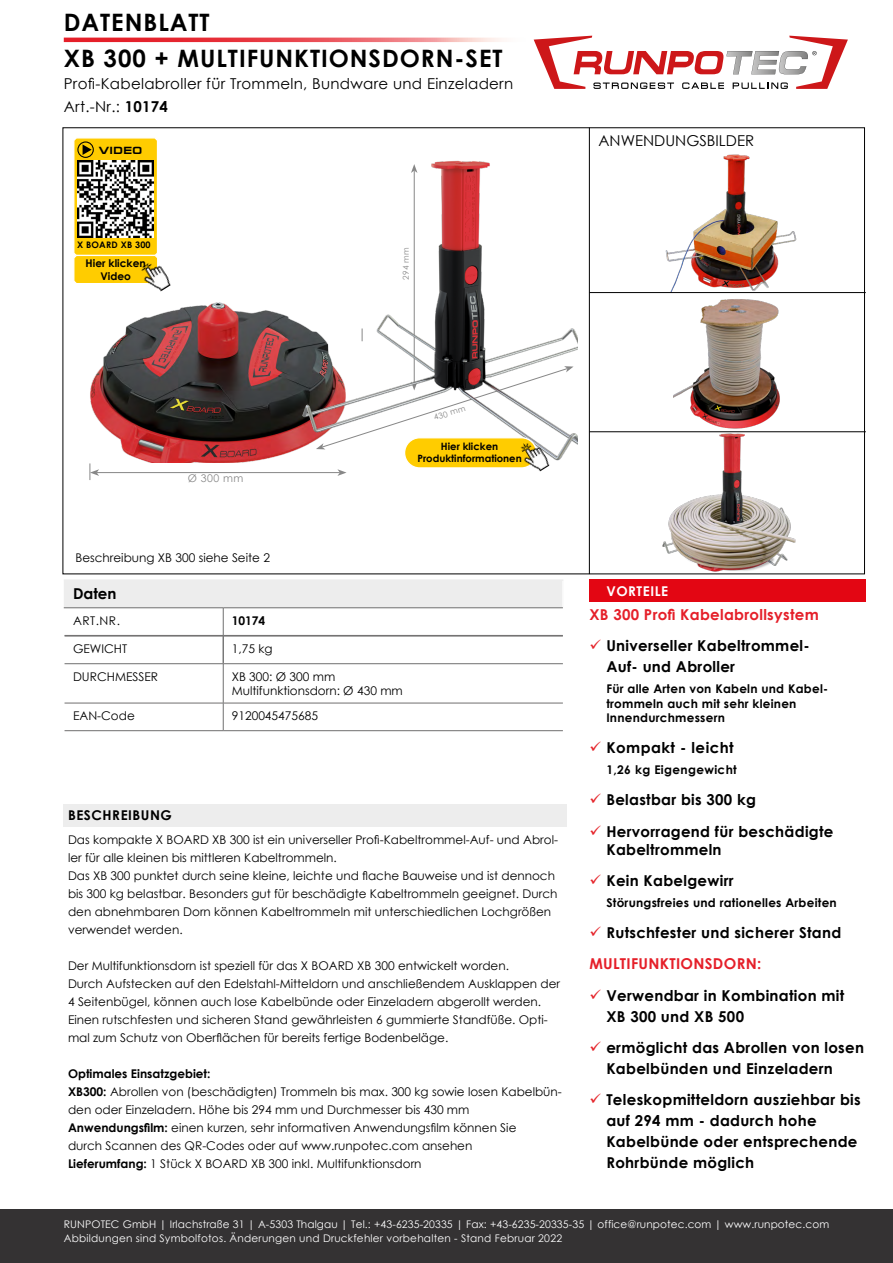
<style>
.page{position:relative;width:893px;height:1263px;background:#fff}
.page>*{position:absolute;margin:0;border:0;box-sizing:border-box;transform-origin:0 0}
.t1{font:700 24px/36px "Century Gothic";letter-spacing:.04em;color:#000}
.t2{font:700 15px/21px "Century Gothic";letter-spacing:.02em;color:#000}
.t3{font:15px/22.5px "Century Gothic";letter-spacing:.02em;color:#000}
.t4{font:700 15px "Century Gothic";letter-spacing:.02em;color:#e51f29}
.t5{font:15px "Century Gothic";color:#000}
.t6{font:700 13.5px "Century Gothic";letter-spacing:.04em;color:#000}
.t7{font:700 13.5px "Century Gothic";letter-spacing:.04em;color:#fff}
.t8{font:12px/18px "Century Gothic";color:#000}
.t9{font:700 12px/15px "Century Gothic";letter-spacing:.02em;color:#000}
.t10{font:700 10.65px/12.8px "Century Gothic";color:#000;text-align:center}
.t11{font:10.65px "Century Gothic";color:#878787}
.t12{font:10.5px/13.5px "Century Gothic";letter-spacing:.01em;color:#fff}
.t13{font:700 10.5px "Micro Extended";letter-spacing:.04em;color:#000}
.t14{font:700 10.05px/12.1px "Century Gothic";color:#000;text-align:center}
.t15{font:700 9px "Century Gothic";letter-spacing:.02em;color:#000}
.t16{font:8.1px "Century Gothic";color:#878787}
.s1{font-weight:700}
</style>
<div class="page">
<div style="left:65px;top:580px;width:498px;height:28px;background:#ededed"></div>
<hr style="left:64px;top:579px;width:159px;height:2px;background:#ededed">
<svg style="left:64px;top:581px;width:1px;height:26px"></svg>
<hr style="left:223px;top:579px;width:340px;height:2px;background:#ededed">
<svg style="left:562px;top:581px;width:1px;height:26px"></svg>
<hr style="left:64px;top:607px;width:159px;height:1px;background:#706f6f">
<hr style="left:223px;top:607px;width:340px;height:1px;background:#706f6f">
<svg style="left:223px;top:608px;width:1px;height:55px"></svg>
<hr style="left:223px;top:664px;width:1px;height:39px;background:#706f6f">
<svg style="left:223px;top:704px;width:1px;height:26px"></svg>
<hr style="left:65px;top:635px;width:158px;height:1px;background:#706f6f">
<hr style="left:223px;top:635px;width:340px;height:1px;background:#706f6f">
<hr style="left:65px;top:636px;width:158px;height:1px;background:#706f6f">
<hr style="left:223px;top:636px;width:340px;height:1px;background:#706f6f">
<hr style="left:65px;top:663px;width:158px;height:1px;background:#706f6f">
<hr style="left:223px;top:663px;width:340px;height:1px;background:#706f6f">
<hr style="left:65px;top:703px;width:158px;height:1px;background:#706f6f">
<hr style="left:223px;top:703px;width:340px;height:1px;background:#706f6f">
<hr style="left:65px;top:730px;width:158px;height:1px;background:#706f6f">
<hr style="left:223px;top:730px;width:340px;height:1px;background:#706f6f">
<img style="left:665px;top:154px;width:132px;height:138px">
<div style="left:64px;top:804px;width:503px;height:23px;background:#ededed"></div>
<div style="left:0;top:1209px;width:893px;height:54px;background:#343233"></div>
<hr style="left:589px;top:128px;width:1px;height:446px;background:#000">
<hr style="left:590px;top:292px;width:276px;height:1px;background:#000">
<hr style="left:590px;top:431px;width:276px;height:1px;background:#000">
<img style="left:674px;top:299px;width:106px;height:129px">
<img style="left:659px;top:432px;width:138px;height:142px">
<img style="left:90px;top:302px;width:210px;height:160px">
<img style="left:300px;top:160px;width:277px;height:301px">
<hr style="left:97px;top:472px;width:243px;height:1px;background:#878787">
<svg style="left:90px;top:463px;width:9px;height:17px"></svg>
<svg style="left:337px;top:469px;width:10px;height:7px"></svg>
<svg style="left:362px;top:328px;width:1px;height:13px"></svg>
<div style="left:589px;top:579px;width:277px;height:23px;background:#e30613"></div>
<svg style="left:74px;top:138px;width:83px;height:145px"></svg>
<img style="left:136px;top:257px;width:35px;height:35px">
<div style="left:405px;top:438px;width:131px;height:30px;background:#fc0;border-radius:15px"></div>
<div style="left:404px;top:437px;width:133px;height:31px;border:1px solid #fff;border-radius:15px"></div>
<img style="left:515px;top:435px;width:39px;height:37px">
<svg style="left:534px;top:36px;width:314px;height:53px"></svg>
<svg style="left:64px;top:38px;width:470px;height:4px;background:#ec646a"></svg>
<h1 class="t1" style="left:64px;top:3px;width:440px">DATENBLATT<br>XB 300 + MULTIFUNKTIONSDORN-SET</h1>
<p class="t3" style="left:64px;top:72px;width:451px">Profi-Kabelabroller für Trommeln, Bundware und Einzeladern<br>Art.-Nr.: <span class="s1">10174</span></p>
<p class="t13" style="left:99px;top:144px;width:45px">VIDEO</p>
<p class="t15" style="left:77px;top:238px;width:75px">X BOARD XB 300</p>
<p class="t10" style="left:86px;top:256px;width:62px">Hier klicken<br>Video</p>
<p class="t16" style="left:400px;top:280px;width:34px;rotate:-90deg">294 mm</p>
<p class="t5" style="left:599px;top:130px;width:157px">ANWENDUNGSBILDER</p>
<p class="t11" style="left:188px;top:470px;width:57px">Ø 300 mm</p>
<p class="t16" style="left:432px;top:412px;width:34px;rotate:-18deg">430 mm</p>
<p class="t14" style="left:417px;top:440px;width:106px">Hier klicken<br>Produktinformationen</p>
<p class="t8" style="left:75px;top:548px;width:196px">Beschreibung XB 300 siehe Seite 2</p>
<p class="t2" style="left:73px;top:583px;width:45px">Daten</p>
<p class="t8" style="left:73px;top:611px;width:48px">ART.NR.</p>
<p class="t9" style="left:232px;top:612px;width:35px">10174</p>
<p class="t8" style="left:73px;top:640px;width:56px">GEWICHT</p>
<p class="t8" style="left:232px;top:640px;width:42px">1,75 kg</p>
<p class="t8" style="left:73px;top:667px;width:87px">DURCHMESSER</p>
<p class="t8" style="left:232px;top:669px;width:173px;line-height:14.4px">XB 300: Ø 300 mm<br>Multifunktionsdorn: Ø 430 mm</p>
<p class="t8" style="left:73px;top:707px;width:63px">EAN-Code</p>
<p class="t8" style="left:232px;top:707px;width:88px">9120045475685</p>
<p class="t6" style="left:68px;top:805px;width:105px">BESCHREIBUNG</p>
<p class="t8" style="left:68px;top:830px;width:491px">Das kompakte X BOARD XB 300 ist ein universeller Profi-Kabeltrommel-Auf- und Abrol&shy;ler für alle kleinen bis mittleren Kabeltrommeln.<br>Das XB 300 punktet durch seine kleine, leichte und flache Bauweise und ist dennoch bis 300 kg belastbar. Besonders gut für beschädigte Kabeltrommeln geeignet. Durch den abnehmbaren Dorn können Kabeltrommeln mit unterschiedlichen Lochgrößen verwendet werden.</p>
<p class="t8" style="left:68px;top:956px;width:494px">Der Multifunktionsdorn ist speziell für das X BOARD XB 300 entwickelt worden.<br>Durch Aufstecken auf den Edelstahl-Mitteldorn und anschließendem Ausklappen der 4 Seitenbügel, können auch lose Kabelbünde oder Einzeladern abgerollt werden.<br>Einen rutschfesten und sicheren Stand gewährleisten 6 gummierte Standfüße. Opti&shy;mal zum Schutz von Oberflächen für bereits fertige Bodenbeläge.</p>
<p class="t8" style="left:68px;top:1064px;width:495px"><span class="s1">Optimales Einsatzgebiet:<br>XB300:</span> Abrollen von (beschädigten) Trommeln bis max. 300 kg sowie losen Kabelbün&shy;den oder Einzeladern. Höhe bis 294 mm und Durchmesser bis 430 mm <span class="s1">Anwendungsfilm:</span> einen kurzen, sehr informativen Anwendungsfilm können Sie<br>durch Scannen des QR-Codes oder auf www.runpotec.com ansehen<br><span class="s1">Lieferumfang:</span> 1 Stück X BOARD XB 300 inkl. Multifunktionsdorn</p>
<p class="t7" style="left:606px;top:581px;width:63px">VORTEILE</p>
<p class="t4" style="left:589px;top:603px;width:231px">XB 300 Profi Kabelabrollsystem</p>
<p class="t2" style="left:606px;top:635px;width:205px">Universeller Kabeltrommel-<br>Auf- und Abroller</p>
<p class="t9" style="left:606px;top:681px;width:223px">Für alle Arten von Kabeln und Kabel&shy;trommeln auch mit sehr kleinen</p>
<p class="t9" style="left:606px;top:709px;width:120px">Innendurchmessern</p>
<p class="t2" style="left:606px;top:736px;width:129px">Kompakt - leicht</p>
<p class="t9" style="left:606px;top:762px;width:132px">1,26 kg Eigengewicht</p>
<p class="t2" style="left:606px;top:784px;width:229px;line-height:31.2px">Belastbar bis 300 kg<br>Hervorragend für beschädigte</p>
<p class="t2" style="left:606px;top:833px;width:129px;line-height:31.2px">Kabeltrommeln<br>Kein Kabelgewirr</p>
<p class="t9" style="left:606px;top:894px;width:232px">Störungsfreies und rationelles Arbeiten</p>
<p class="t2" style="left:606px;top:921px;width:236px">Rutschfester und sicherer Stand</p>
<p class="t4" style="left:589px;top:952px;width:173px">MULTIFUNKTIONSDORN:</p>
<p class="t2" style="left:606px;top:984px;width:239px">Verwendbar in Kombination mit<br>XB 300 und XB 500</p>
<p class="t2" style="left:606px;top:1036px;width:259px">ermöglicht das Abrollen von losen<br>Kabelbünden und Einzeladern</p>
<p class="t2" style="left:606px;top:1088px;width:256px">Teleskopmitteldorn ausziehbar bis auf 294 mm - dadurch hohe<br>Kabelbünde oder entsprechende<br>Rohrbünde möglich</p>
<p class="t12" style="left:64px;top:1217px;width:767px">RUNPOTEC GmbH | Irlachstraße 31 | A-5303 Thalgau | Tel.: +43-6235-20335 | Fax: +43-6235-20335-35 | office@runpotec.com | www.runpotec.com<br>Abbildungen sind Symbolfotos. Änderungen und Druckfehler vorbehalten - Stand Februar 2022</p>
</div>
